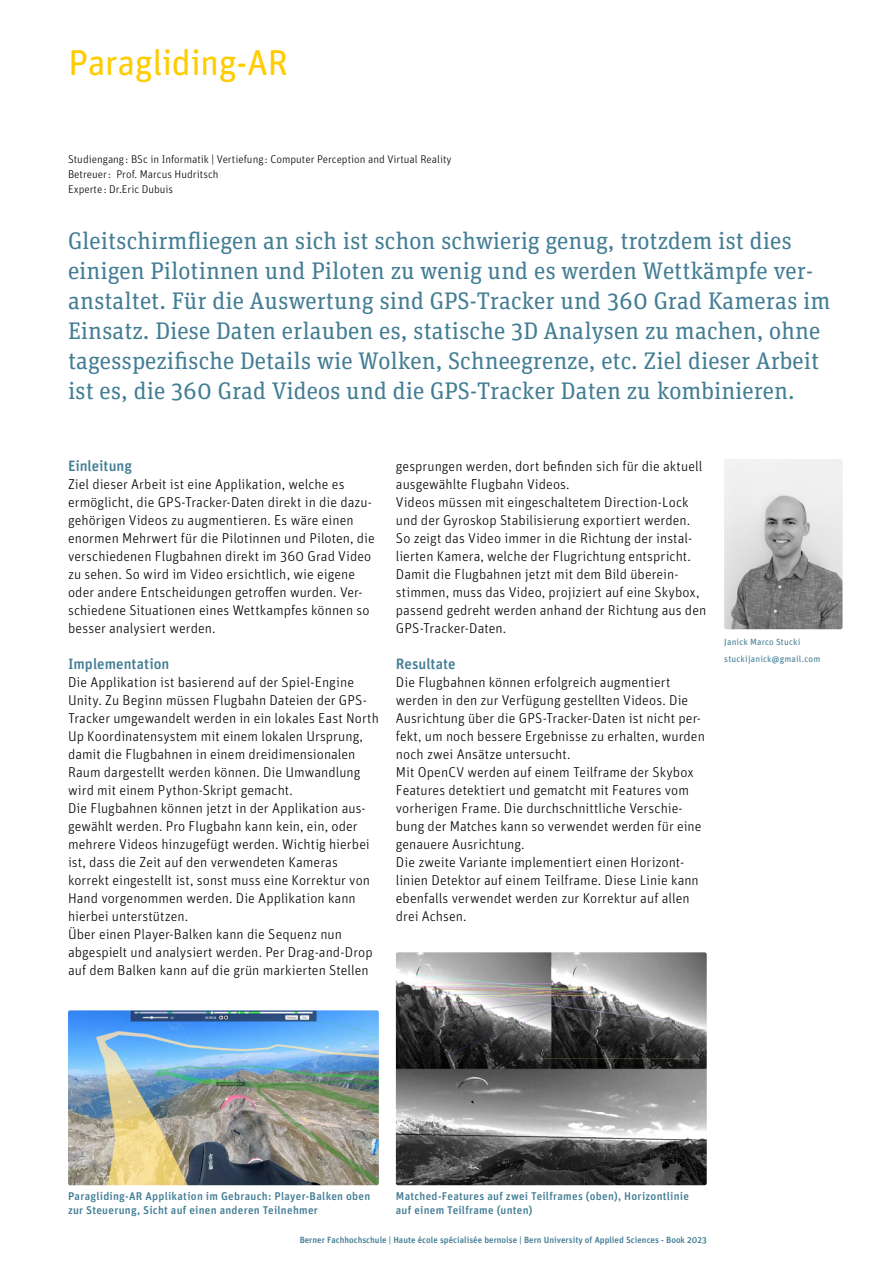
<style>
.page{position:relative;width:893px;height:1263px;background:#fff}
.page>*{position:absolute;margin:0;border:0;box-sizing:border-box;transform-origin:0 0}
.t1{font:36px "Unit Rounded Pro";letter-spacing:-.015em;color:#fc0}
.t2{font:24px/30px "Unit Slab Pro";color:#427d94}
.t3{font:500 15px "Unit Rounded Pro";color:#427d94}
.t4{font:300 14.25px/18px "Unit Rounded Pro";letter-spacing:.005em;color:#000}
.t5{font:500 11.25px/13.5px "Unit Rounded Pro";letter-spacing:.025em;color:#427d94}
.t6{font:300 11.25px/15px "Unit Rounded Pro";color:#000}
.t7{font:500 9px "Unit Rounded Pro";color:#427d94}
.t8{font:9px/16.8px "Unit Rounded Pro";letter-spacing:.015em;color:#427d94}
</style>
<div class="page">
<img style="left:724px;top:459px;width:118px;height:170px">
<img style="left:68px;top:1010px;width:311px;height:175px">
<img style="left:396px;top:952px;width:311px;height:233px">
<h1 class="t1" style="left:68px;top:38px;width:222px">Paragliding-AR</h1>
<p class="t6" style="left:68px;top:151px;width:385px">Studiengang : BSc in Informatik | Vertiefung : Computer Perception and Virtual Reality<br>Betreuer: Prof. Marcus Hudritsch<br>Experte : Dr.Eric Dubuis</p>
<p class="t2" style="left:68px;top:225px;width:764px">Gleitschirmfliegen an sich ist schon schwierig genug, trotzdem ist dies einigen Pilotinnen und Piloten zu wenig und es werden Wettkämpfe ver&shy;anstaltet. Für die Auswertung sind GPS-Tracker und 360 Grad Kameras im Einsatz. Diese Daten erlauben es, statische 3D Analysen zu machen, ohne tagesspezifische Details wie Wolken, Schneegrenze, etc. Ziel dieser Arbeit ist es, die 360 Grad Videos und die GPS-Tracker Daten zu kombinieren.</p>
<p class="t3" style="left:68px;top:455px;width:66px">Einleitung</p>
<p class="t4" style="left:68px;top:475px;width:308px">Ziel dieser Arbeit ist eine Applikation, welche es ermöglicht, die GPS-Tracker-Daten direkt in die dazu&shy;gehörigen Videos zu augmentieren. Es wäre einen enormen Mehrwert für die Pilotinnen und Piloten, die verschiedenen Flugbahnen direkt im 360 Grad Video zu sehen. So wird im Video ersichtlich, wie eigene oder andere Entscheidungen getroffen wurden. Ver&shy;schiedene Situationen eines Wettkampfes können so besser analysiert werden.</p>
<p class="t3" style="left:68px;top:653px;width:103px">Implementation</p>
<p class="t4" style="left:68px;top:673px;width:312px">Die Applikation ist basierend auf der Spiel-Engine Unity. Zu Beginn müssen Flugbahn Dateien der GPS-Tracker umgewandelt werden in ein lokales East North Up Koordinatensystem mit einem lokalen Ursprung, damit die Flugbahnen in einem dreidimensionalen Raum dargestellt werden können. Die Umwandlung wird mit einem Python-Skript gemacht.<br>Die Flugbahnen können jetzt in der Applikation aus&shy;gewählt werden. Pro Flugbahn kann kein, ein, oder mehrere Videos hinzugefügt werden. Wichtig hierbei ist, dass die Zeit auf den verwendeten Kameras korrekt eingestellt ist, sonst muss eine Korrektur von Hand vorgenommen werden. Die Applikation kann hierbei unterstützen.<br>Über einen Player-Balken kann die Sequenz nun abgespielt und analysiert werden. Per Drag-and-Drop auf dem Balken kann auf die grün markierten Stellen</p>
<p class="t4" style="left:396px;top:456px;width:312px">gesprungen werden, dort befinden sich für die aktuell ausgewählte Flugbahn Videos.<br>Videos müssen mit eingeschaltetem Direction-Lock und der Gyroskop Stabilisierung exportiert werden.<br>So zeigt das Video immer in die Richtung der instal&shy;lierten Kamera, welche der Flugrichtung entspricht.<br>Damit die Flugbahnen jetzt mit dem Bild überein&shy;stimmen, muss das Video, projiziert auf eine Skybox, passend gedreht werden anhand der Richtung aus den GPS-Tracker-Daten.</p>
<p class="t3" style="left:396px;top:653px;width:61px">Resultate</p>
<p class="t4" style="left:396px;top:672px;width:310px">Die Flugbahnen können erfolgreich augmentiert werden in den zur Verfügung gestellten Videos. Die Ausrichtung über die GPS-Tracker-Daten ist nicht per&shy;fekt, um noch bessere Ergebnisse zu erhalten, wurden noch zwei Ansätze untersucht.<br>Mit OpenCV werden auf einem Teilframe der Skybox Features detektiert und gematcht mit Features vom vorherigen Frame. Die durchschnittliche Verschie&shy;bung der Matches kann so verwendet werden für eine genauere Ausrichtung.<br>Die zweite Variante implementiert einen Horizont&shy;linien Detektor auf einem Teilframe. Diese Linie kann ebenfalls verwendet werden zur Korrektur auf allen drei Achsen.</p>
<p class="t8" style="left:724px;top:633px;width:97px">Janick Marco Stucki stuckijanick@gmail.com</p>
<p class="t5" style="left:68px;top:1189px;width:304px">Paragliding-AR Applikation im Gebrauch: Player-Balken oben zur Steuerung, Sicht auf einen anderen Teilnehmer</p>
<p class="t5" style="left:396px;top:1189px;width:295px">Matched-Features auf zwei Teilframes (oben), Horizontlinie auf einem Teilframe (unten)</p>
<p class="t7" style="left:300px;top:1234px;width:409px">Berner Fachhochschule | Haute école spécialisée bernoise | Bern University of Applied Sciences - Book 2023</p>
</div>
